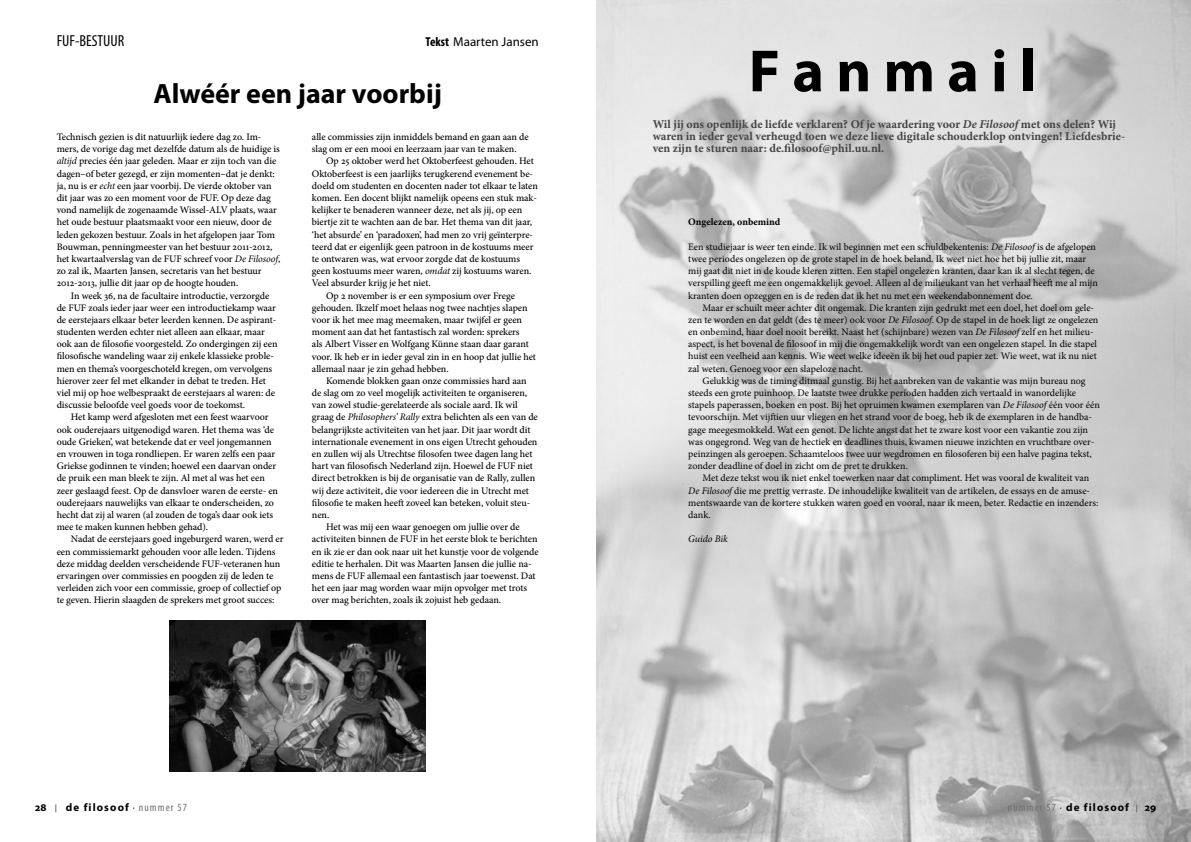
<style>
.page{position:relative;width:1191px;height:842px;background:#fff}
.page>*{position:absolute;margin:0;border:0;box-sizing:border-box;transform-origin:0 0}
.t1{font:700 60px "Myriad Pro";color:#000}
.t2{font:700 28px "Myriad Pro";color:#000}
.t3{font:condensed 16px "Myriad Pro";color:#000}
.t4{font:13px "Myriad Pro";color:#000}
.t5{font:700 12px/12.2px "Minion Pro";color:#444}
.t6{font:700 11px "Myriad Pro";letter-spacing:.1em;color:#000}
.t7{font:500 10px/12.2px "Minion Pro";letter-spacing:-.005em;color:#000}
.t8{font:10px/12.2px "Minion Pro";color:#000}
.t9{font:700 10px "Minion Pro";color:#000}
.t10{font:italic 10px "Minion Pro";letter-spacing:-.01em;color:#000}
.s1{font-weight:700;font-stretch:condensed}
.s2{font-weight:400;font-style:italic}
.s3{font-weight:400;font-stretch:condensed}
.s4{font-weight:400;font-stretch:condensed;color:#6d6e71}
.s5{font-style:italic}
</style>
<div class="page">
<img style="left:596px;top:0;width:594px;height:842px">
<img style="left:170px;top:621px;width:256px;height:150px">
<h3 class="t3" style="left:57px;top:31px;width:69px">FUF-BESTUUR</h3>
<h3 class="t4" style="left:425px;top:34px;width:115px"><span class="s1">Tekst</span> Maarten Jansen</h3>
<h2 class="t2" style="left:154px;top:76px;width:290px">Alwéér een jaar voorbij</h2>
<p class="t7" style="left:57px;top:131px;width:225px">Technisch gezien is dit natuurlijk iedere dag zo. Im&shy;mers, de vorige dag met dezelfde datum als de huidige is <span class="s2">altijd</span> precies één jaar geleden. Maar er zijn toch van die dagen–of beter gezegd, er zijn momenten–dat je denkt: ja, nu is er <span class="s2">echt</span> een jaar voorbij. De vierde oktober van dit jaar was zo een moment voor de FUF. Op deze dag vond namelijk de zogenaamde Wissel-ALV plaats, waar het oude bestuur plaatsmaakt voor een nieuw, door de leden gekozen bestuur. Zoals in het afgelopen jaar Tom Bouwman, penningmeester van het bestuur 2011-2012, het kwartaalverslag van de FUF schreef voor <span class="s2">De Filosoof</span>, zo zal ik, Maarten Jansen, secretaris van het bestuur 2012-2013, jullie dit jaar op de hoogte houden.</p>
<p class="t7" style="left:57px;top:289px;width:222px;text-indent:14px">In week 36, na de facultaire introductie, verzorgde de FUF zoals ieder jaar weer een introductiekamp waar de eerstejaars elkaar beter leerden kennen. De aspirant&shy;studenten werden echter niet alleen aan elkaar, maar ook aan de filosofie voorgesteld. Zo ondergingen zij een filosofische wandeling waar zij enkele klassieke proble&shy;men en thema’s voorgeschoteld kregen, om vervolgens hierover zeer fel met elkander in debat te treden. Het viel mij op hoe welbespraakt de eerstejaars al waren: de discussie beloofde veel goeds voor de toekomst.</p>
<p class="t7" style="left:57px;top:411px;width:223px;text-indent:14px">Het kamp werd afgesloten met een feest waarvoor ook ouderejaars uitgenodigd waren. Het thema was ‘de oude Grieken’, wat betekende dat er veel jongemannen en vrouwen in toga rondliepen. Er waren zelfs een paar Griekse godinnen te vinden; hoewel een daarvan onder de pruik een man bleek te zijn. Al met al was het een zeer geslaagd feest. Op de dansvloer waren de eerste- en ouderejaars nauwelijks van elkaar te onderscheiden, zo hecht dat zij al waren (al zouden de toga’s daar ook iets mee te maken kunnen hebben gehad).</p>
<p class="t7" style="left:57px;top:533px;width:228px;text-indent:14px">Nadat de eerstejaars goed ingeburgerd waren, werd er een commissiemarkt gehouden voor alle leden. Tijdens deze middag deelden verscheidende FUF-veteranen hun ervaringen over commissies en poogden zij de leden te verleiden zich voor een commissie, groep of collectief op te geven. Hierin slaagden de sprekers met groot succes:</p>
<p class="t7" style="left:312px;top:131px;width:218px">alle commissies zijn inmiddels bemand en gaan aan de slag om er een mooi en leerzaam jaar van te maken.</p>
<p class="t7" style="left:326px;top:155px;width:209px">Op 25 oktober werd het Oktoberfeest gehouden. Het</p>
<p class="t7" style="left:312px;top:167px;width:223px">Oktoberfeest is een jaarlijks terugkerend evenement be-</p>
<p class="t7" style="left:312px;top:180px;width:227px">doeld om studenten en docenten nader tot elkaar te laten</p>
<p class="t7" style="left:312px;top:192px;width:227px">komen. Een docent blijkt namelijk opeens een stuk mak-</p>
<p class="t7" style="left:312px;top:204px;width:212px">kelijker te benaderen wanneer deze, net als jij, op een</p>
<p class="t7" style="left:312px;top:216px;width:222px">biertje zit te wachten aan de bar. Het thema van dit jaar,</p>
<p class="t7" style="left:312px;top:228px;width:223px">‘het absurde’ en ‘paradoxen’, had men zo vrij geïnterpre-</p>
<p class="t7" style="left:312px;top:241px;width:223px">teerd dat er eigenlijk geen patroon in de kostuums meer</p>
<p class="t7" style="left:312px;top:253px;width:210px">te ontwaren was, wat ervoor zorgde dat de kostuums</p>
<p class="t7" style="left:312px;top:265px;width:221px">geen kostuums meer waren, <span class="s2">omdat</span> zij kostuums waren.</p>
<p class="t7" style="left:312px;top:277px;width:120px">Veel absurder krijg je het niet.</p>
<p class="t7" style="left:326px;top:289px;width:190px">Op 2 november is er een symposium over Frege</p>
<p class="t7" style="left:312px;top:301px;width:217px">gehouden. Ikzelf moet helaas nog twee nachtjes slapen</p>
<p class="t7" style="left:312px;top:314px;width:212px">voor ik het mee mag meemaken, maar twijfel er geen</p>
<p class="t7" style="left:312px;top:326px;width:209px">moment aan dat het fantastisch zal worden: sprekers</p>
<p class="t7" style="left:312px;top:338px;width:218px">als Albert Visser en Wolfgang Künne staan daar garant</p>
<p class="t7" style="left:312px;top:350px;width:226px">voor. Ik heb er in ieder geval zin in en hoop dat jullie het</p>
<p class="t7" style="left:312px;top:362px;width:138px">allemaal naar je zin gehad hebben.</p>
<p class="t7" style="left:326px;top:375px;width:202px">Komende blokken gaan onze commissies hard aan</p>
<p class="t7" style="left:312px;top:387px;width:217px">de slag om zo veel mogelijk activiteiten te organiseren,</p>
<p class="t7" style="left:312px;top:399px;width:207px">van zowel studie-gerelateerde als sociale aard. Ik wil</p>
<p class="t7" style="left:312px;top:411px;width:227px">graag de <span class="s2">Philosophers’ Rally</span> extra belichten als een van de</p>
<p class="t7" style="left:312px;top:423px;width:220px">belangrijkste activiteiten van het jaar. Dit jaar wordt dit</p>
<p class="t7" style="left:312px;top:436px;width:227px">internationale evenement in ons eigen Utrecht gehouden</p>
<p class="t7" style="left:312px;top:448px;width:222px">en zullen wij als Utrechtse filosofen twee dagen lang het</p>
<p class="t7" style="left:312px;top:460px;width:223px">hart van filosofisch Nederland zijn. Hoewel de FUF niet</p>
<p class="t7" style="left:312px;top:472px;width:225px">direct betrokken is bij de organisatie van de Rally, zullen</p>
<p class="t7" style="left:312px;top:484px;width:219px">wij deze activiteit, die voor iedereen die in Utrecht met</p>
<p class="t7" style="left:312px;top:496px;width:220px">filosofie te maken heeft zoveel kan beteken, voluit steu-</p>
<p class="t7" style="left:312px;top:509px;width:19px">nen.</p>
<p class="t7" style="left:326px;top:521px;width:195px">Het was mij een waar genoegen om jullie over de</p>
<p class="t7" style="left:312px;top:533px;width:227px">activiteiten binnen de FUF in het eerste blok te berichten</p>
<p class="t7" style="left:312px;top:545px;width:228px">en ik zie er dan ook naar uit het kunstje voor de volgende</p>
<p class="t7" style="left:312px;top:557px;width:221px">editie te herhalen. Dit was Maarten Jansen die jullie na-</p>
<p class="t7" style="left:312px;top:570px;width:225px">mens de FUF allemaal een fantastisch jaar toewenst. Dat</p>
<p class="t7" style="left:312px;top:582px;width:217px">het een jaar mag worden waar mijn opvolger met trots</p>
<p class="t7" style="left:312px;top:594px;width:191px">over mag berichten, zoals ik zojuist heb gedaan.</p>
<p class="t6" style="left:35px;top:800px;width:13px">28</p>
<p class="t6" style="left:66px;top:800px;width:123px">de filosoof <span class="s3">·</span> <span class="s4">nummer 57</span></p>
<h1 class="t1" style="left:748px;top:32px;width:289px">F a n m a i l</h1>
<p class="t5" style="left:652px;top:118px;width:474px">Wil jij ons openlijk de liefde verklaren? Of je waardering voor <span class="s5">De Filosoof</span> met ons delen? Wij waren in ieder geval verheugd toen we deze lieve digitale schouderklop ontvingen! Liefdesbrie&shy;ven zijn te sturen naar: de.filosoof@phil.uu.nl.</p>
<p class="t9" style="left:688px;top:215px;width:94px">Ongelezen, onbemind</p>
<p class="t8" style="left:688px;top:240px;width:411px">Een studiejaar is weer ten einde. Ik wil beginnen met een schuldbekentenis: <span class="s5">De Filosoof</span> is de afgelopen twee periodes ongelezen op de grote stapel in de hoek beland. Ik weet niet hoe het bij jullie zit, maar mij gaat dit niet in de koude kleren zitten. Een stapel ongelezen kranten, daar kan ik al slecht tegen, de verspilling geeft me een ongemakkelijk gevoel. Alleen al de milieukant van het verhaal heeft me al mijn kranten doen opzeggen en is de reden dat ik het nu met een weekendabonnement doe.</p>
<p class="t8" style="left:688px;top:301px;width:412px;text-indent:14px">Maar er schuilt meer achter dit ongemak. Die kranten zijn gedrukt met een doel, het doel om gele&shy;zen te worden en dat geldt (des te meer) ook voor <span class="s5">De Filosoof</span>. Op de stapel in de hoek ligt ze ongelezen en onbemind, haar doel nooit bereikt. Naast het (schijnbare) wezen van <span class="s5">De Filosoof</span> zelf en het milieu&shy;aspect, is het bovenal de filosoof in mij die ongemakkelijk wordt van een ongelezen stapel. In die stapel huist een veelheid aan kennis. Wie weet welke ideeën ik bij het oud papier zet. Wie weet, wat ik nu niet zal weten. Genoeg voor een slapeloze nacht.</p>
<p class="t8" style="left:688px;top:375px;width:413px;text-indent:14px">Gelukkig was de timing ditmaal gunstig. Bij het aanbreken van de vakantie was mijn bureau nog steeds een grote puinhoop. De laatste twee drukke perioden hadden zich vertaald in wanordelijke stapels paperassen, boeken en post. Bij het opruimen kwamen exemplaren van <span class="s5">De Filosoof</span> één voor één tevoorschijn. Met vijftien uur vliegen en het strand voor de boeg, heb ik de exemplaren in de handba&shy;gage meegesmokkeld. Wat een genot. De lichte angst dat het te zware kost voor een vakantie zou zijn was ongegrond. Weg van de hectiek en deadlines thuis, kwamen nieuwe inzichten en vruchtbare over&shy;peinzingen als geroepen. Schaamteloos twee uur wegdromen en filosoferen bij een halve pagina tekst, zonder deadline of doel in zicht om de pret te drukken.</p>
<p class="t8" style="left:688px;top:472px;width:411px;text-indent:14px">Met deze tekst wou ik niet enkel toewerken naar dat compliment. Het was vooral de kwaliteit van <span class="s5">De Filosoof</span> die me prettig verraste. De inhoudelijke kwaliteit van de artikelen, de essays en de amuse&shy;mentswaarde van de kortere stukken waren goed en vooral, naar ik meen, beter. Redactie en inzenders: dank.</p>
<p class="t10" style="left:688px;top:532px;width:41px">Guido Bik</p>
<p class="t6" style="left:1007px;top:800px;width:123px"><span class="s4">nummer 57</span> <span class="s3">·</span> de filosoof</p>
<p class="t6" style="left:1144px;top:800px;width:13px">29</p>
</div>
